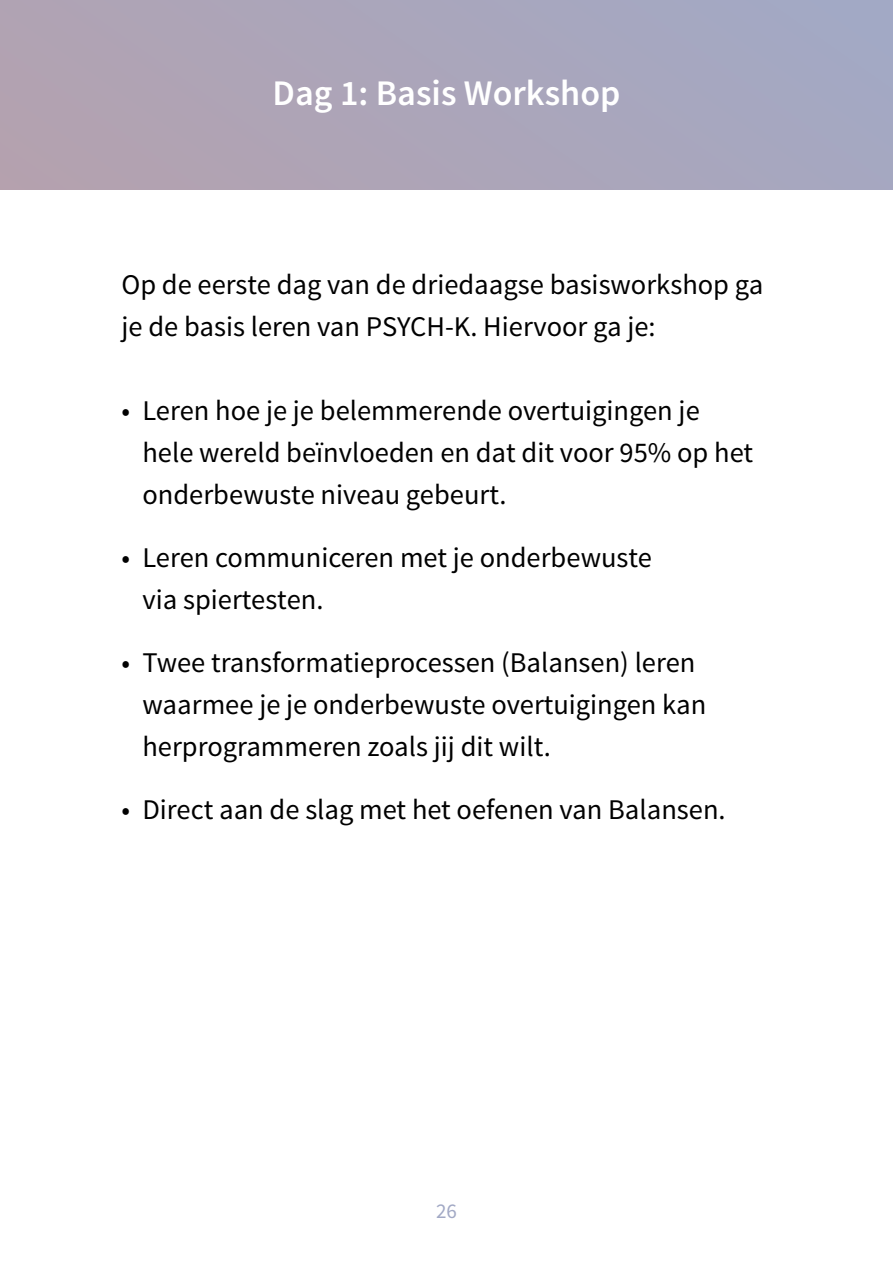
<style>
.page{position:relative;width:893px;height:1263px;background:#fff}
.page>*{position:absolute;margin:0;border:0;box-sizing:border-box;transform-origin:0 0}
.t1{font:600 36px "Source Sans Pro";color:#fff}
.t2{font:28.5px/42px "Source Sans Pro";color:#000}
.t3{font:21px "Source Sans Pro";color:#a2a9c5}
</style>
<div class="page">
<div style="left:0;top:0;width:893px;height:189px;background:#aba5ba"></div>
<p class="t1" style="left:273px;top:70px;width:349px">Dag 1: Basis Workshop</p>
<p class="t2" style="left:121px;top:264px;width:643px">Op de eerste dag van de driedaagse basisworkshop ga je de basis leren van PSYCH-K. Hiervoor ga je:</p>
<p class="t2" style="left:142px;top:390px;width:612px;text-indent:-21px">• Leren hoe je je belemmerende overtuigingen je hele wereld beïnvloeden en dat dit voor 95% op het onderbewuste niveau gebeurt.</p>
<p class="t2" style="left:142px;top:537px;width:511px;text-indent:-21px">• Leren communiceren met je onderbewuste via spiertesten.</p>
<p class="t2" style="left:142px;top:642px;width:565px;text-indent:-21px">• Twee transformatieprocessen (Balansen) leren waarmee je je onderbewuste overtuigingen kan herprogrammeren zoals jij dit wilt.</p>
<p class="t2" style="left:121px;top:789px;width:606px">• Direct aan de slag met het oefenen van Balansen.</p>
<p class="t3" style="left:436px;top:1198px;width:22px">26</p>
</div>
